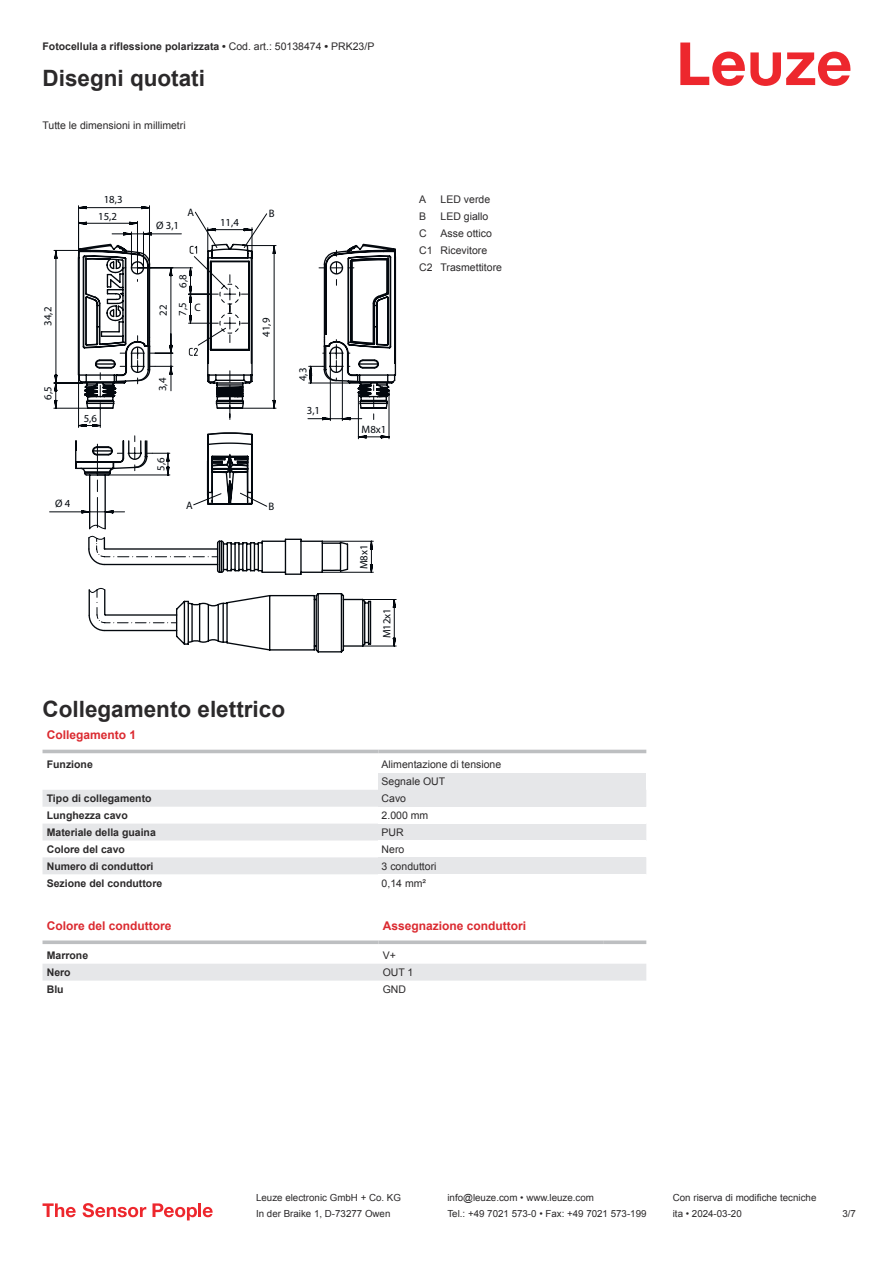
<style>
.page{position:relative;width:893px;height:1263px;background:#fff}
.page>*{position:absolute;margin:0;border:0;box-sizing:border-box;transform-origin:0 0}
.t1{font:700 22.5px "Arial";color:#2b292a}
.t2{font:700 12px "Arial";color:#db2a30}
.t3{font:10.8px/17.2px "Myriad Pro";color:#03080e;text-align:center}
.t4{font:700 10.5px "Arial";color:#2b292a}
.t5{font:10.5px/17px "Arial";color:#2b292a}
.t6{font:9.75px "Arial";color:#2b292a}
.s1{font-weight:400}
</style>
<div class="page">
<svg style="left:680px;top:43px;width:170px;height:43px"></svg>
<svg style="left:43px;top:749px;width:603px;height:5px"></svg>
<svg style="left:43px;top:790px;width:335px;height:84px;fill:#e6e7e9"></svg>
<hr style="left:43px;top:750px;width:335px;height:3px;background:#bdbfc1">
<hr style="left:378px;top:750px;width:268px;height:3px;background:#bdbfc1">
<div style="left:378px;top:773px;width:268px;height:17px;background:#e6e7e9"></div>
<div style="left:378px;top:790px;width:268px;height:17px;background:#e6e7e9"></div>
<div style="left:378px;top:823px;width:268px;height:17px;background:#e6e7e9"></div>
<div style="left:378px;top:857px;width:268px;height:17px;background:#e6e7e9"></div>
<svg style="left:43px;top:980px;width:603px;height:1px"></svg>
<div style="left:43px;top:964px;width:603px;height:16px;background:#e6e7e9"></div>
<svg style="left:43px;top:940px;width:335px;height:4px"></svg>
<svg style="left:378px;top:940px;width:226px;height:4px"></svg>
<svg style="left:604px;top:940px;width:42px;height:4px"></svg>
<svg style="left:43px;top:1203px;width:33px;height:14px"></svg>
<svg style="left:83px;top:1203px;width:63px;height:14px"></svg>
<svg style="left:153px;top:1203px;width:44px;height:17px"></svg>
<hr style="left:198px;top:1203px;width:3px;height:14px;background:#ed272d">
<svg style="left:203px;top:1207px;width:10px;height:10px"></svg>
<svg style="left:90px;top:245px;width:307px;height:402px"></svg>
<svg style="left:78px;top:205px;width:296px;height:368px"></svg>
<svg style="left:53px;top:227px;width:298px;height:396px"></svg>
<svg style="left:189px;top:245px;width:9px;height:111px"></svg>
<p class="t4" style="left:43px;top:43px;width:333px">Fotocellula a riflessione polarizzata • <span class="s1">Cod. art.: 50138474</span> • <span class="s1">PRK23/P</span></p>
<h1 class="t1" style="left:43px;top:70px;width:164px">Disegni quotati</h1>
<p class="t5" style="left:43px;top:117px;width:145px">Tutte le dimensioni in millimetri</p>
<p class="t3" style="left:98px;top:191px;width:26px">18,3<br>15,2</p>
<p class="t3" style="left:40px;top:326px;width:20px;rotate:-90deg">34,2</p>
<p class="t3" style="left:40px;top:400px;width:15px;rotate:-90deg">6,5</p>
<p class="t3" style="left:84px;top:410px;width:15px">5,6</p>
<p class="t3" style="left:55px;top:495px;width:17px">Ø 4</p>
<p class="t3" style="left:156px;top:217px;width:25px">Ø 3,1</p>
<p class="t3" style="left:187px;top:204px;width:8px">A</p>
<p class="t3" style="left:155px;top:316px;width:13px;rotate:-90deg">22</p>
<p class="t3" style="left:175px;top:288px;width:15px;rotate:-90deg">6,8</p>
<p class="t3" style="left:174px;top:316px;width:15px;rotate:-90deg">7,5</p>
<p class="t3" style="left:195px;top:299px;width:8px">C</p>
<p class="t3" style="left:220px;top:214px;width:20px">11,4</p>
<p class="t3" style="left:154px;top:391px;width:15px;rotate:-90deg">3,4</p>
<p class="t3" style="left:269px;top:205px;width:7px">B</p>
<p class="t3" style="left:258px;top:337px;width:20px;rotate:-90deg">41,9</p>
<p class="t3" style="left:153px;top:470px;width:15px;rotate:-90deg">5,6</p>
<p class="t3" style="left:186px;top:497px;width:8px">A</p>
<p class="t3" style="left:269px;top:498px;width:7px">B</p>
<p class="t3" style="left:295px;top:381px;width:15px;rotate:-90deg">4,3</p>
<p class="t3" style="left:307px;top:402px;width:15px">3,1</p>
<p class="t3" style="left:362px;top:421px;width:26px">M8x1</p>
<p class="t3" style="left:356px;top:569px;width:26px;rotate:-90deg">M8x1</p>
<p class="t3" style="left:379px;top:638px;width:32px;rotate:-90deg">M12x1</p>
<p class="t5" style="left:419px;top:192px;width:9px">A</p>
<p class="t5" style="left:441px;top:192px;width:51px">LED verde</p>
<p class="t5" style="left:419px;top:209px;width:9px">B</p>
<p class="t5" style="left:441px;top:209px;width:49px">LED giallo</p>
<p class="t5" style="left:419px;top:226px;width:9px">C</p>
<p class="t5" style="left:419px;top:226px;width:84px;text-indent:21px">Asse ottico<br>C1 Ricevitore<br>C2 Trasmettitore</p>
<h1 class="t1" style="left:43px;top:700px;width:244px">Collegamento elettrico</h1>
<p class="t2" style="left:47px;top:730px;width:91px">Collegamento 1</p>
<p class="t4" style="left:47px;top:760px;width:48px">Funzione</p>
<p class="t5" style="left:382px;top:757px;width:121px">Alimentazione di tensione<br>Segnale OUT</p>
<p class="t4" style="left:47px;top:794px;width:106px">Tipo di collegamento</p>
<p class="t5" style="left:382px;top:791px;width:26px">Cavo</p>
<p class="t4" style="left:47px;top:811px;width:83px">Lunghezza cavo</p>
<p class="t5" style="left:382px;top:808px;width:48px">2.000 mm</p>
<p class="t4" style="left:47px;top:828px;width:111px">Materiale della guaina</p>
<p class="t5" style="left:382px;top:824px;width:24px">PUR</p>
<p class="t4" style="left:47px;top:845px;width:80px">Colore del cavo</p>
<p class="t5" style="left:382px;top:841px;width:24px">Nero</p>
<p class="t4" style="left:47px;top:862px;width:108px">Numero di conduttori</p>
<p class="t5" style="left:382px;top:858px;width:56px">3 conduttori</p>
<p class="t4" style="left:47px;top:879px;width:117px">Sezione del conduttore</p>
<p class="t5" style="left:382px;top:875px;width:46px">0,14 mm²</p>
<p class="t2" style="left:47px;top:921px;width:126px">Colore del conduttore</p>
<p class="t2" style="left:383px;top:921px;width:145px">Assegnazione conduttori</p>
<p class="t4" style="left:47px;top:951px;width:43px">Marrone</p>
<p class="t5" style="left:383px;top:948px;width:15px">V+</p>
<p class="t4" style="left:47px;top:968px;width:25px">Nero</p>
<p class="t5" style="left:383px;top:965px;width:32px">OUT 1</p>
<p class="t4" style="left:47px;top:985px;width:18px">Blu</p>
<p class="t5" style="left:383px;top:981px;width:25px">GND</p>
<p class="t6" style="left:256px;top:1194px;width:146px">Leuze electronic GmbH + Co. KG</p>
<p class="t6" style="left:447px;top:1194px;width:148px">info@leuze.com • www.leuze.com</p>
<p class="t6" style="left:673px;top:1194px;width:145px">Con riserva di modifiche tecniche</p>
<p class="t6" style="left:256px;top:1210px;width:136px">In der Braike 1, D-73277 Owen</p>
<p class="t6" style="left:447px;top:1210px;width:201px">Tel.: +49 7021 573-0 • Fax: +49 7021 573-199</p>
<p class="t6" style="left:673px;top:1210px;width:70px">ita • 2024-03-20</p>
<p class="t6" style="left:842px;top:1210px;width:15px">3 /7</p>
</div>
